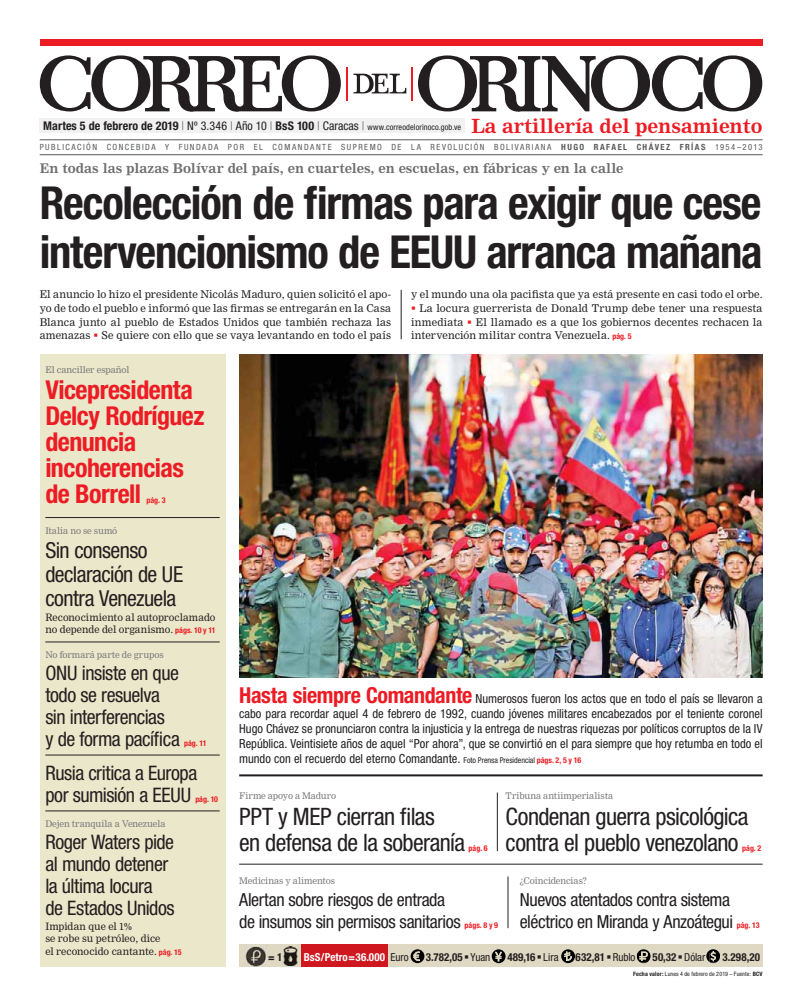
<style>
.page{position:relative;width:808px;height:1007px;background:#fff}
.page>*{position:absolute;margin:0;border:0;box-sizing:border-box;transform-origin:0 0}
.t1{font:700 condensed 45.5px/48.5px "Helvetica Neue";letter-spacing:-.025em;color:#231f20}
.t2{font:700 condensed 26px/26px "Helvetica Neue";letter-spacing:-.02em;color:#ed1c24}
.t3{font:condensed 24px/26px "Helvetica Neue";letter-spacing:-.03em;color:#231f20}
.t4{font:condensed 22px/24px "Helvetica Neue";letter-spacing:-.03em;color:#231f20}
.t5{font:condensed 20px/22px "Helvetica Neue";letter-spacing:-.025em;color:#231f20}
.t6{font:700 19.1px "Nimrod MT Std";letter-spacing:-.005em;color:#ed1c24}
.t7{font:condensed 18px/22px "Helvetica Neue";letter-spacing:-.02em;color:#231f20}
.t8{font:700 13px "Nimrod MT Std";color:#6d6e70}
.t9{font:condensed 12.5px/15px "Helvetica Neue";color:#231f20;text-align:justify}
.t10{font:700 condensed 12px "Helvetica Neue";letter-spacing:.005em;color:#231f20}
.t11{font:700 condensed 11px "Helvetica Neue";letter-spacing:.015em;color:#231f20}
.t12{font:700 condensed 11px "Helvetica Neue";letter-spacing:.005em;color:#fff}
.t13{font:condensed 11px "Helvetica Neue";letter-spacing:-.005em;color:#231f20}
.t14{font:10.5px/13.8px "Nimrod MT Std";letter-spacing:.005em;color:#231f20;text-align:justify}
.t15{font:10px/12.2px "Nimrod MT Std";color:#231f20}
.t16{font:9px "Nimrod MT Std";letter-spacing:-.005em;color:#77787b}
.t17{font:condensed 8.5px "Helvetica Neue";letter-spacing:.17em;color:#58595b}
.t18{font:700 condensed 8px "Helvetica Neue";letter-spacing:-.005em;color:#ed1c24}
.t19{font:condensed 6px "Helvetica Neue";letter-spacing:.015em;color:#231f20}
.s1{font-weight:100}
.s2{font-weight:400}
.s3{font-weight:400;font-size:8.2px}
.s4{font-weight:700}
.s5{font-family:"Helvetica Neue";font-weight:700;font-stretch:condensed;font-size:8px;color:#ed1c24}
.s6{font-weight:700;font-size:22px;color:#ed1c24}
.s7{font-size:8px}
.s8{font-weight:700;font-size:8px;color:#ed1c24}
.s9{font-weight:400;color:#231f20}
</style>
<div class="page">
<div style="left:40px;top:119px;width:425px;height:14px;background:#f1f1f2"></div>
<div style="left:40px;top:40px;width:722px;height:6px;background:#ed1c24"></div>
<svg style="left:418px;top:55px;width:344px;height:57px"></svg>
<svg style="left:40px;top:55px;width:301px;height:57px"></svg>
<svg style="left:353px;top:73px;width:53px;height:21px"></svg>
<hr style="left:347px;top:67px;width:1px;height:34px;background:#ed1c24">
<hr style="left:411px;top:67px;width:2px;height:34px;background:#ed1c24">
<hr style="left:40px;top:154px;width:723px;height:1px;background:#58595b">
<hr style="left:40px;top:139px;width:723px;height:1px;background:#58595b">
<hr style="left:401px;top:290px;width:1px;height:49px;background:#231f20">
<div style="left:40px;top:354px;width:185px;height:613px;background:#ebe7ca"></div>
<hr style="left:45px;top:517px;width:175px;height:1px;background:#231f20">
<hr style="left:45px;top:641px;width:175px;height:1px;background:#231f20">
<hr style="left:45px;top:754px;width:175px;height:1px;background:#231f20">
<hr style="left:45px;top:810px;width:175px;height:1px;background:#231f20">
<img style="left:239px;top:354px;width:524px;height:323px">
<hr style="left:239px;top:774px;width:524px;height:2px;background:#231f20">
<hr style="left:239px;top:863px;width:524px;height:1px;background:#231f20">
<hr style="left:497px;top:792px;width:1px;height:59px;background:#231f20">
<hr style="left:508px;top:876px;width:1px;height:52px;background:#231f20">
<div style="left:239px;top:944px;width:524px;height:23px;background:#dfd8c3"></div>
<div style="left:302px;top:944px;width:86px;height:23px;background:#ce171e"></div>
<img style="left:245px;top:945px;width:22px;height:21px">
<svg style="left:411px;top:949px;width:13px;height:13px"></svg>
<svg style="left:492px;top:949px;width:13px;height:13px"></svg>
<svg style="left:561px;top:949px;width:14px;height:13px"></svg>
<svg style="left:637px;top:949px;width:13px;height:13px"></svg>
<img style="left:283px;top:946px;width:15px;height:18px">
<svg style="left:706px;top:949px;width:14px;height:13px"></svg>
<p class="t10" style="left:43px;top:122px;width:419px">Martes 5 de febrero de 2019 <span class="s1">|</span> <span class="s2">Nº 3.346</span> <span class="s1">|</span> <span class="s2">Año 10</span> <span class="s1">|</span> BsS 100 <span class="s1">|</span> <span class="s2">Caracas</span> <span class="s1">|</span> <span class="s3">www.correodelorinoco.gob.ve</span></p>
<h3 class="t6" style="left:471px;top:117px;width:293px">La artillería del pensamiento</h3>
<p class="t17" style="left:40px;top:144px;width:724px">PUBLICACIÓN CONCEBIDA Y FUNDADA POR EL COMANDANTE SUPREMO DE LA REVOLUCIÓN BOLIVARIANA <span class="s4">HUGO RAFAEL CHÁVEZ FRÍAS</span> 1954–2013</p>
<p class="t8" style="left:40px;top:162px;width:585px">En todas las plazas Bolívar del país, en cuarteles, en escuelas, en fábricas y en la calle</p>
<h1 class="t1" style="left:40px;top:184px;width:724px">Recolección de firmas para exigir que cese intervencionismo de EEUU arranca mañana</h1>
<p class="t14" style="left:40px;top:288px;width:353px">El anuncio lo hizo el presidente Nicolás Maduro, quien solicitó el apo&shy;yo de todo el pueblo e informó que las firmas se entregarán en la Casa Blanca junto al pueblo de Estados Unidos que también rechaza las amenazas Se quiere con ello que se vaya levantando en todo el país</p>
<p class="t14" style="left:411px;top:288px;width:353px">y el mundo una ola pacifista que ya está presente en casi todo el orbe.</p>
<p class="t14" style="left:420px;top:302px;width:344px">La locura guerrerista de Donald Trump debe tener una respuesta</p>
<p class="t14" style="left:411px;top:315px;width:353px">inmediata El llamado es a que los gobiernos decentes rechacen la</p>
<p class="t14" style="left:411px;top:329px;width:222px">intervención militar contra Venezuela. <span class="s5">pág. 5</span></p>
<p class="t16" style="left:45px;top:365px;width:86px">El canciller español</p>
<h2 class="t2" style="left:45px;top:379px;width:161px">Vicepresidenta<br>Delcy Rodríguez denuncia incoherencias de Borrell</h2>
<p class="t18" style="left:147px;top:497px;width:21px">pág. 3</p>
<p class="t16" style="left:45px;top:526px;width:73px">Italia no se sumó</p>
<h3 class="t4" style="left:45px;top:540px;width:140px">Sin consenso declaración de UE contra Venezuela</h3>
<p class="t15" style="left:45px;top:611px;width:172px">Reconocimiento al autoproclamado no depende del organismo. <span class="s5">págs. 10 y 11</span></p>
<p class="t16" style="left:45px;top:650px;width:120px">No formará parte de grupos</p>
<h3 class="t5" style="left:45px;top:664px;width:136px">ONU insiste en que todo se resuelva sin interferencias<br>y de forma pacífica</h3>
<p class="t18" style="left:184px;top:740px;width:24px">pág. 11</p>
<h3 class="t5" style="left:45px;top:764px;width:154px">Rusia critica a Europa por sumisión a EEUU</h3>
<p class="t18" style="left:195px;top:796px;width:24px">pág. 10</p>
<p class="t16" style="left:45px;top:819px;width:122px">Dejen tranquila a Venezuela</p>
<h3 class="t5" style="left:45px;top:833px;width:131px">Roger Waters pide al mundo detener la última locura de Estados Unidos</h3>
<p class="t15" style="left:45px;top:921px;width:138px">Impidan que el 1%<br>se robe su petróleo, dice<br>el reconocido cantante. <span class="s5">pág. 15</span></p>
<p class="t9" style="left:239px;top:692px;width:525px"><span class="s6">Hasta siempre Comandante</span> Numerosos fueron los actos que en todo el país se llevaron a cabo para recordar aquel 4 de febrero de 1992, cuando jóvenes militares encabezados por el teniente coronel Hugo Chávez se pronunciaron contra la injusticia y la entrega de nuestras riquezas por políticos corruptos de la IV República. Veintisiete años de aquel “Por ahora”, que se convirtió en el para siempre que hoy retumba en todo el mundo con el recuerdo del eterno Comandante. <span class="s7">Foto Prensa Presidencial</span> <span class="s8">págs. 2, 5 y 16</span></p>
<p class="t16" style="left:239px;top:791px;width:99px">Firme apoyo a Maduro</p>
<h3 class="t3" style="left:239px;top:806px;width:227px">PPT y MEP cierran filas<br>en defensa de la soberanía</h3>
<p class="t18" style="left:469px;top:845px;width:21px">pág. 6</p>
<p class="t16" style="left:506px;top:791px;width:109px">Tribuna antiimperialista</p>
<h3 class="t3" style="left:506px;top:806px;width:244px">Condenan guerra psicológica contra el pueblo venezolano</h3>
<p class="t18" style="left:742px;top:845px;width:21px">pág. 2</p>
<p class="t16" style="left:239px;top:876px;width:98px">Medicinas y alimentos</p>
<h3 class="t7" style="left:239px;top:890px;width:223px">Alertan sobre riesgos de entrada de insumos sin permisos sanitarios</h3>
<p class="t18" style="left:465px;top:922px;width:35px">págs. 8 y 9</p>
<p class="t16" style="left:520px;top:876px;width:68px">¿Coincidencias?</p>
<h3 class="t7" style="left:520px;top:890px;width:215px">Nuevos atentados contra sistema eléctrico en Miranda y Anzoátegui</h3>
<p class="t18" style="left:737px;top:922px;width:24px">pág. 13</p>
<p class="t11" style="left:268px;top:952px;width:16px">= 1</p>
<p class="t12" style="left:304px;top:952px;width:106px">BsS/Petro=36.000 <span class="s9">Euro</span></p>
<p class="t11" style="left:426px;top:952px;width:66px">3.782,05 <span class="s2">Yuan</span></p>
<p class="t11" style="left:507px;top:952px;width:53px">489,16 <span class="s2">Lira</span></p>
<p class="t11" style="left:576px;top:952px;width:61px">632,81 <span class="s2">Rublo</span></p>
<p class="t11" style="left:652px;top:952px;width:25px">50,32</p>
<p class="t13" style="left:684px;top:952px;width:23px">Dólar</p>
<p class="t11" style="left:722px;top:952px;width:39px">3.298,20</p>
<p class="t19" style="left:633px;top:971px;width:131px"><span class="s4">Fecha valor:</span> Lunes 4 de febrero de 2019 – Fuente: <span class="s4">BCV</span></p>
</div>
